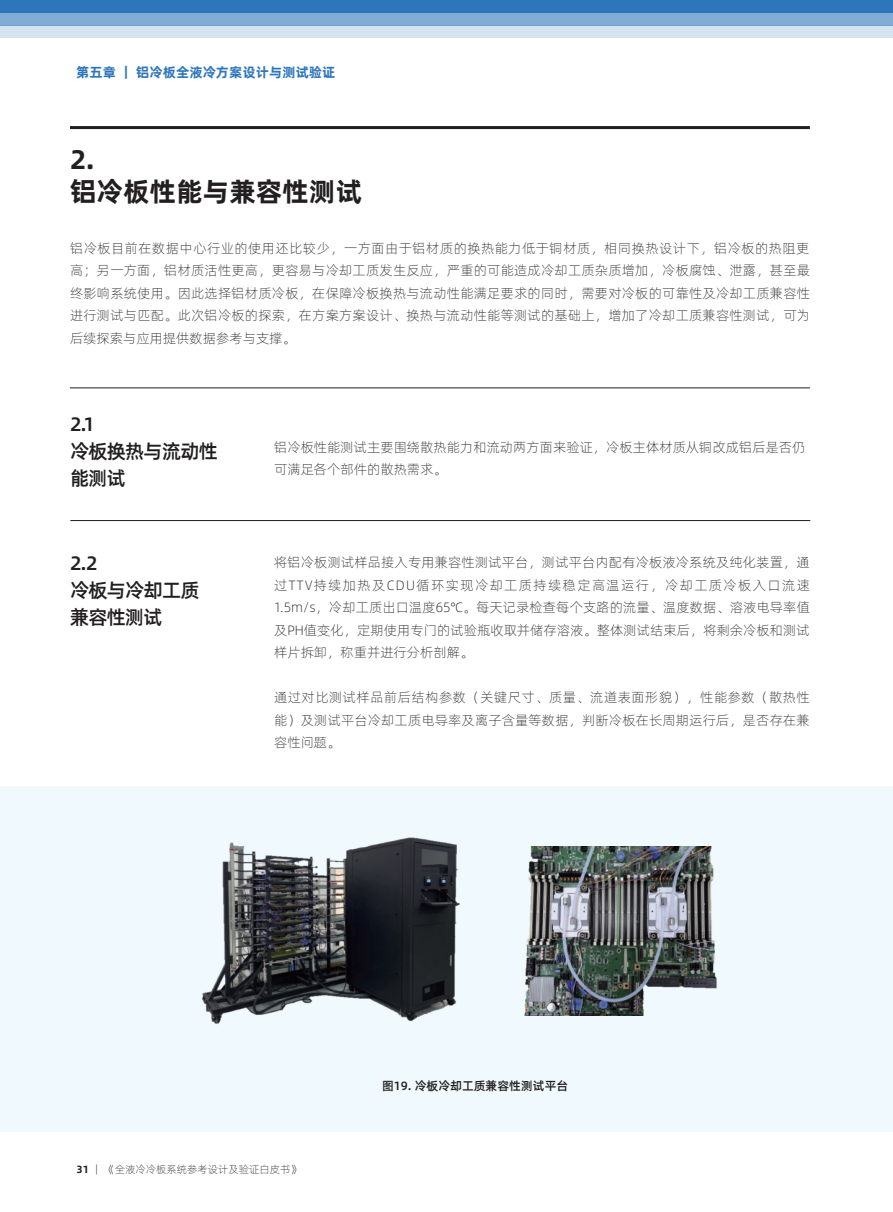
<style>
.page{position:relative;width:893px;height:1212px;background:#fff}
.page>*{position:absolute;margin:0;border:0;box-sizing:border-box;transform-origin:0 0}
.t1{font:27px/32.4px "Alibaba Pu Hui Ti B";color:#231f20}
.t2{font:19.5px/27px "Alibaba Pu Hui Ti M";letter-spacing:-.04em;color:#231f20}
.t3{font:13.5px/22.5px "Alibaba Pu Hui Ti L";color:#231f20;text-align:justify}
.t4{font:13.5px "Alibaba Pu Hui Ti B";color:#2e76bc}
.t5{font:12px "Alibaba Pu Hui Ti M";color:#231f20}
.t6{font:10.5px "Alibaba Pu Hui Ti L";color:#231f20}
.s1{font-family:"Alibaba Pu Hui Ti B"}
</style>
<div class="page">
<div style="left:0;top:0;width:893px;height:13px;background:#2e76bc"></div>
<div style="left:0;top:13px;width:893px;height:13px;background:#81acd6"></div>
<div style="left:0;top:26px;width:893px;height:12px;background:#d6e4f1"></div>
<div style="left:0;top:786px;width:893px;height:345px;background:#f0f9fd"></div>
<hr style="left:70px;top:388px;width:740px;height:1px;background:#231f20">
<hr style="left:70px;top:126px;width:740px;height:3px;background:#231f20">
<hr style="left:70px;top:520px;width:740px;height:1px;background:#231f20">
<img style="left:202px;top:837px;width:258px;height:187px">
<img style="left:524px;top:846px;width:193px;height:169px">
<p class="t4" style="left:76px;top:62px;width:261px">第五章 ｜ 铝冷板全液冷方案设计与测试验证</p>
<h1 class="t1" style="left:70px;top:143px;width:294px">2.<br>铝冷板性能与兼容性测试</h1>
<p class="t3" style="left:70px;top:236px;width:742px">铝冷板目前在数据中心行业的使用还比较少，一方面由于铝材质的换热能力低于铜材质，相同换热设计下，铝冷板的热阻更高；另一方面，铝材质活性更高，更容易与冷却工质发生反应，严重的可能造成冷却工质杂质增加，冷板腐蚀、泄露，甚至最终影响系统使用。因此选择铝材质冷板，在保障冷板换热与流动性能满足要求的同时，需要对冷板的可靠性及冷却工质兼容性进行测试与匹配。此次铝冷板的探索，在方案方案设计、换热与流动性能等测试的基础上，增加了冷却工质兼容性测试，可为后续探索与应用提供数据参考与支撑。</p>
<h2 class="t2" style="left:70px;top:411px;width:150px">2.1<br>冷板换热与流动性能测试</h2>
<h2 class="t2" style="left:70px;top:549px;width:131px">2.2<br>冷板与冷却工质兼容性测试</h2>
<p class="t3" style="left:274px;top:435px;width:533px">铝冷板性能测试主要围绕散热能力和流动两方面来验证，冷板主体材质从铜改成铝后是否仍可满足各个部件的散热需求。</p>
<p class="t3" style="left:274px;top:551px;width:537px">将铝冷板测试样品接入专用兼容性测试平台，测试平台内配有冷板液冷系统及纯化装置，通过TTV持续加热及CDU循环实现冷却工质持续稳定高温运行，冷却工质冷板入口流速1.5m/s，冷却工质出口温度65℃。每天记录检查每个支路的流量、温度数据、溶液电导率值及PH值变化，定期使用专门的试验瓶收取并储存溶液。整体测试结束后，将剩余冷板和测试样片拆卸，称重并进行分析剖解。</p>
<p class="t3" style="left:274px;top:686px;width:537px">通过对比测试样品前后结构参数（关键尺寸、质量、流道表面形貌），性能参数（散热性能）及测试平台冷却工质电导率及离子含量等数据，判断冷板在长周期运行后，是否存在兼容性问题。</p>
<p class="t5" style="left:382px;top:1076px;width:188px">图19. 冷板冷却工质兼容性测试平台</p>
<p class="t6" style="left:77px;top:1161px;width:226px"><span class="s1">31</span> ｜ 《全液冷冷板系统参考设计及验证白皮书》</p>
</div>
